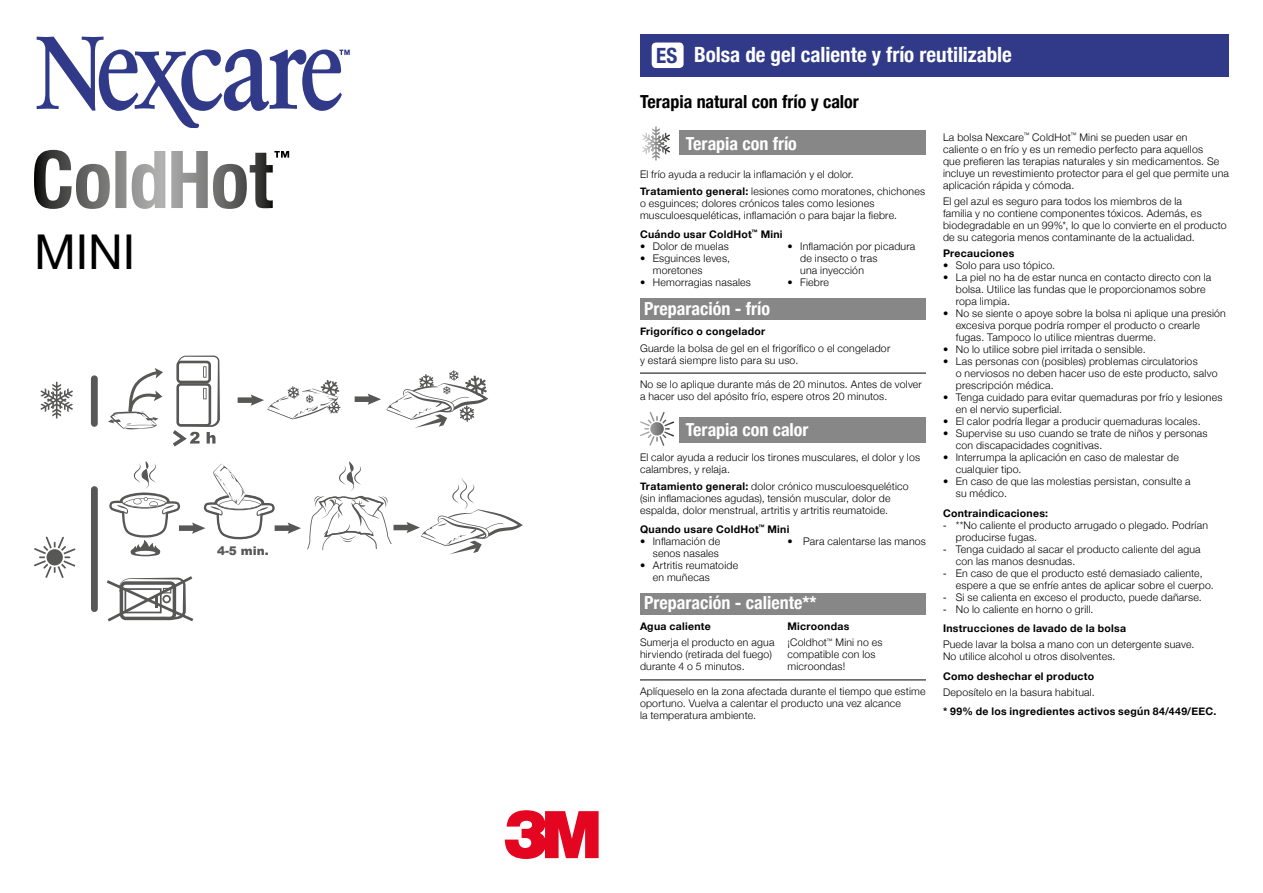
<style>
.page{position:relative;width:1263px;height:893px;background:#fff}
.page>*{position:absolute;margin:0;border:0;box-sizing:border-box;transform-origin:0 0}
.t1{font:48px "Helvetica Neue";color:#000}
.t2{font:700 condensed 21px "Helvetica Neue";color:#fff}
.t3{font:700 condensed 21px "Helvetica Neue";color:#303a88}
.t4{font:700 condensed 18px "Helvetica Neue";color:#fff}
.t5{font:700 condensed 18px "Helvetica Neue";color:#000}
.t6{font:900 12px "Arial";color:#575756}
.t7{font:300 10.5px/12px "Helvetica Neue";letter-spacing:.02em;color:#000}
.t8{font:700 10.5px/19.2px "Helvetica Neue";letter-spacing:.025em;color:#000}
.s1{font-weight:700}
.s2{font-family:"Noto Sans";font-weight:400}
.s3{font-weight:300}
</style>
<div class="page">
<div style="left:640px;top:34px;width:589px;height:43px;background:#303a88"></div>
<svg style="left:36px;top:36px;width:314px;height:93px"></svg>
<div style="left:679px;top:131px;width:247px;height:24px;background:#878787"></div>
<div style="left:652px;top:43px;width:32px;height:25px;background:#fff;border-radius:4px"></div>
<svg style="left:642px;top:126px;width:28px;height:34px"></svg>
<div style="left:640px;top:299px;width:286px;height:21px;background:#878787"></div>
<hr style="left:640px;top:373px;width:286px;height:1px;background:#000">
<div style="left:640px;top:594px;width:286px;height:21px;background:#878787"></div>
<hr style="left:640px;top:679px;width:286px;height:1px;background:#000">
<div style="left:679px;top:418px;width:247px;height:25px;background:#878787"></div>
<svg style="left:640px;top:412px;width:34px;height:34px"></svg>
<svg style="left:505px;top:810px;width:94px;height:49px"></svg>
<svg style="left:40px;top:382px;width:33px;height:36px"></svg>
<div style="left:91px;top:375px;width:7px;height:52px;background:#575756;border-radius:3px"></div>
<svg style="left:173px;top:355px;width:47px;height:91px"></svg>
<svg style="left:355px;top:370px;width:133px;height:58px"></svg>
<svg style="left:238px;top:380px;width:102px;height:39px"></svg>
<svg style="left:108px;top:368px;width:55px;height:61px"></svg>
<svg style="left:34px;top:536px;width:41px;height:42px"></svg>
<div style="left:91px;top:486px;width:7px;height:126px;background:#575756;border-radius:3px"></div>
<svg style="left:109px;top:461px;width:192px;height:95px"></svg>
<svg style="left:307px;top:461px;width:216px;height:93px"></svg>
<svg style="left:107px;top:576px;width:86px;height:45px"></svg>
<svg style="left:34px;top:150px;width:255px;height:59px"></svg>
<h1 class="t1" style="left:34px;top:217px;width:103px">MINI</h1>
<p class="t6" style="left:217px;top:542px;width:53px">4-5 min.</p>
<h2 class="t2" style="left:694px;top:37px;width:319px">Bolsa de gel caliente y frío reutilizable</h2>
<h2 class="t3" style="left:656px;top:38px;width:23px">ES</h2>
<h3 class="t5" style="left:640px;top:87px;width:220px">Terapia natural con frío y calor</h3>
<h3 class="t4" style="left:686px;top:129px;width:113px">Terapia con frío</h3>
<p class="t7" style="left:640px;top:166px;width:287px;line-height:16.2px">El frío ayuda a reducir la inflamación y el dolor.<br><span class="s1">Tratamiento general:</span> lesiones como moratones, chichones</p>
<p class="t7" style="left:640px;top:196px;width:259px">o esguinces; dolores crónicos tales como lesiones musculoesqueléticas, inflamación o para bajar la fiebre.</p>
<p class="t8" style="left:640px;top:225px;width:144px">Cuándo usar ColdHot<sup>™</sup> Mini</p>
<p class="t7" style="left:640px;top:239px;width:90px">• Dolor de muelas</p>
<p class="t7" style="left:653px;top:251px;width:79px;text-indent:-13px">• Esguinces leves, moretones</p>
<p class="t7" style="left:640px;top:275px;width:113px">• Hemorragias nasales</p>
<p class="t7" style="left:800px;top:239px;width:117px;text-indent:-13px">• Inflamación por picadura de insecto o tras<br>una inyección</p>
<p class="t7" style="left:787px;top:275px;width:43px">• Fiebre</p>
<h3 class="t4" style="left:644px;top:294px;width:127px">Preparación - frío</h3>
<p class="t8" style="left:640px;top:322px;width:127px">Frigorífico o congelador</p>
<p class="t7" style="left:640px;top:341px;width:252px">Guarde la bolsa de gel en el frigorífico o el congelador y estará siempre listo para su uso.</p>
<p class="t7" style="left:640px;top:378px;width:283px">No se lo aplique durante más de 20 minutos. Antes de volver a hacer uso del apósito frío, espere otros 20 minutos.</p>
<h3 class="t4" style="left:686px;top:415px;width:124px">Terapia con calor</h3>
<p class="t7" style="left:640px;top:451px;width:282px">El calor ayuda a reducir los tirones musculares, el dolor y los calambres, y relaja.</p>
<p class="t7" style="left:640px;top:479px;width:270px"><span class="s1">Tratamiento general:</span> dolor crónico musculoesquelético (sin inflamaciones agudas), tensión muscular, dolor de espalda, dolor menstrual, artritis y artritis reumatoide.</p>
<p class="t8" style="left:640px;top:520px;width:151px">Quando usare ColdHot<sup>™</sup> Mini</p>
<p class="t7" style="left:640px;top:534px;width:82px;text-align:right">• Inflamación de senos nasales</p>
<p class="t7" style="left:653px;top:558px;width:87px;text-indent:-13px">• Artritis reumatoide en muñecas</p>
<p class="t7" style="left:787px;top:534px;width:140px">• Para calentarse las manos</p>
<h3 class="t4" style="left:644px;top:588px;width:174px">Preparación - caliente**</h3>
<p class="t8" style="left:640px;top:617px;width:72px">Agua caliente</p>
<p class="t7" style="left:640px;top:636px;width:136px">Sumerja el producto en agua hirviendo (retirada del fuego) durante 4 o 5 minutos.</p>
<p class="t7" style="left:787px;top:618px;width:97px;line-height:16.2px"><span class="s1">Microondas </span>¡Coldhot<sup>™</sup> Mini no es</p>
<p class="t7" style="left:787px;top:648px;width:90px">compatible con los microondas!</p>
<p class="t7" style="left:640px;top:685px;width:287px">Aplíqueselo en la zona afectada durante el tiempo que estime oportuno. Vuelva a calentar el producto una vez alcance<br>la temperatura ambiente.</p>
<p class="t7" style="left:943px;top:130px;width:287px">La bolsa Nexcare<sup>™</sup> ColdHot<sup>™</sup> Mini se pueden usar en<br>caliente o en frío y es un remedio perfecto para aquellos<br>que prefieren las terapias naturales y sin medicamentos. Se incluye un revestimiento protector para el gel que permite una aplicación rápida y cómoda.</p>
<p class="t7" style="left:943px;top:195px;width:285px">El gel azul es seguro para todos los miembros de la<br>familia y no contiene componentes tóxicos. Además, es biodegradable en un 99%*, lo que lo convierte en el producto de su categoria menos contaminante de la actualidad.</p>
<p class="t8" style="left:943px;top:244px;width:73px">Precauciones</p>
<p class="t7" style="left:943px;top:259px;width:114px">• Solo para uso tópico.</p>
<p class="t7" style="left:956px;top:271px;width:257px;text-indent:-13px">• La piel no ha de estar nunca en contacto directo con la bolsa. Utilice las fundas que le proporcionamos sobre ropa limpia.</p>
<p class="t7" style="left:956px;top:307px;width:272px;text-indent:-13px">• No se siente o apoye sobre la bolsa ni aplique una presión excesiva porque podría romper el producto o crearle fugas. Tampoco lo utilice mientras duerme.</p>
<p class="t7" style="left:943px;top:343px;width:204px">• No lo utilice sobre piel irritada o sensible.</p>
<p class="t7" style="left:956px;top:355px;width:263px;text-indent:-13px">• Las personas con (posibles) problemas circulatorios<br>o nerviosos no deben hacer uso de este producto, salvo prescripción médica.</p>
<p class="t7" style="left:956px;top:391px;width:268px;text-indent:-13px">• Tenga cuidado para evitar quemaduras por frío y lesiones en el nervio superficial.</p>
<p class="t7" style="left:943px;top:415px;width:259px">• El calor podría llegar a producir quemaduras locales.</p>
<p class="t7" style="left:956px;top:427px;width:253px;text-indent:-13px">• Supervise su uso cuando se trate de niños y personas con discapacidades cognitivas.</p>
<p class="t7" style="left:956px;top:451px;width:225px;text-indent:-13px">• Interrumpa la aplicación en caso de malestar de cualquier tipo.</p>
<p class="t7" style="left:956px;top:475px;width:236px;text-indent:-13px">• En caso de que las molestias persistan, consulte a su médico.</p>
<p class="t8" style="left:943px;top:504px;width:107px">Contraindicaciones:</p>
<p class="t7" style="left:956px;top:518px;width:254px;text-indent:-13px"><span class="s2">-</span> **No caliente el producto arrugado o plegado. Podrían producirse fugas.</p>
<p class="t7" style="left:956px;top:542px;width:246px;text-indent:-13px"><span class="s2">-</span> Tenga cuidado al sacar el producto caliente del agua con las manos desnudas.</p>
<p class="t7" style="left:956px;top:566px;width:260px;text-indent:-13px"><span class="s2">-</span> En caso de que el producto esté demasiado caliente, espere a que se enfríe antes de aplicar sobre el cuerpo.</p>
<p class="t7" style="left:943px;top:590px;width:260px"><span class="s2">-</span> Si se calienta en exceso el producto, puede dañarse.</p>
<p class="t8" style="left:943px;top:600px;width:185px"><span class="s2">-</span> <span class="s3">No lo caliente en horno o grill.<br></span>Instrucciones de lavado de la bolsa</p>
<p class="t7" style="left:943px;top:638px;width:253px">Puede lavar la bolsa a mano con un detergente suave.<br>No utilice alcohol u otros disolventes.</p>
<p class="t8" style="left:943px;top:666px;width:153px">Como deshechar el producto</p>
<p class="t7" style="left:943px;top:685px;width:153px">Deposítelo en la basura habitual.</p>
<p class="t8" style="left:943px;top:702px;width:275px">* 99% de los ingredientes activos según 84/449/EEC.</p>
</div>
